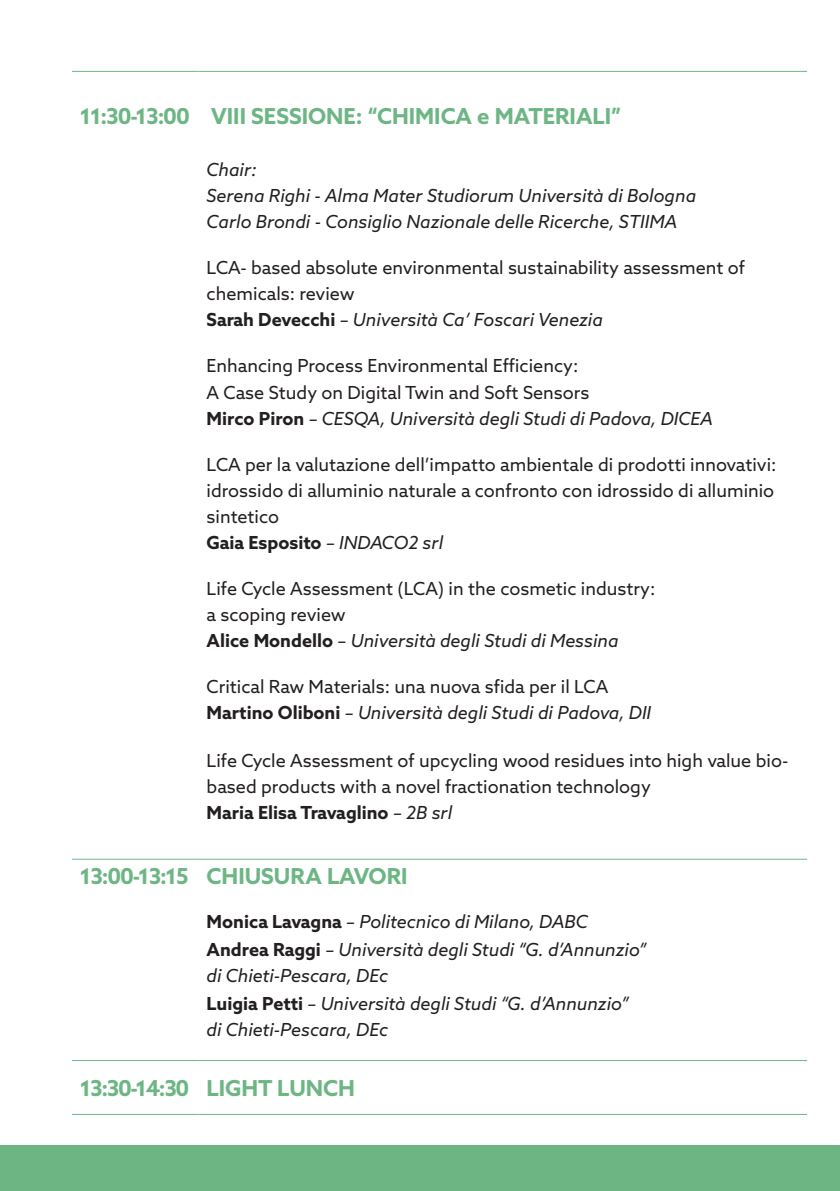
<style>
.page{position:relative;width:840px;height:1191px;background:#fff}
.page>*{position:absolute;margin:0;border:0;box-sizing:border-box;transform-origin:0 0}
.t1{font:700 22px "Azo Sans";color:#6db684}
.t2{font:18px/26px "Azo Sans";color:#231f20}
.t3{font:italic 18px "Azo Sans";color:#231f20}
.t4{font:700 18px "Azo Sans";color:#231f20}
.s1{font-weight:700;font-style:normal}
.s2{font-weight:400;font-style:italic}
</style>
<div class="page">
<hr style="left:72px;top:71px;width:126px;height:1px;background:#6db684">
<hr style="left:198px;top:71px;width:608px;height:1px;background:#6db684">
<hr style="left:72px;top:858px;width:126px;height:1px;background:#6db684">
<hr style="left:198px;top:858px;width:608px;height:1px;background:#6db684">
<hr style="left:72px;top:1060px;width:126px;height:1px;background:#6db684">
<hr style="left:198px;top:1060px;width:608px;height:1px;background:#6db684">
<hr style="left:72px;top:1114px;width:126px;height:1px;background:#6db684">
<hr style="left:198px;top:1114px;width:608px;height:1px;background:#6db684">
<div style="left:0;top:1145px;width:839px;height:46px;background:#6db684"></div>
<p class="t1" style="left:80px;top:102px;width:111px">11:30-13:00</p>
<p class="t1" style="left:211px;top:102px;width:411px">VIII SESSIONE: “CHIMICA e MATERIALI”</p>
<p class="t3" style="left:206px;top:158px;width:51px">Chair:</p>
<p class="t3" style="left:206px;top:184px;width:490px">Serena Righi - Alma Mater Studiorum Università di Bologna</p>
<p class="t3" style="left:206px;top:210px;width:471px">Carlo Brondi - Consiglio Nazionale delle Ricerche, STIIMA</p>
<p class="t2" style="left:206px;top:255px;width:539px">LCA- based absolute environmental sustainability assessment of chemicals: review</p>
<p class="t3" style="left:206px;top:308px;width:397px"><span class="s1">Sarah Devecchi</span> – Università Ca’ Foscari Venezia</p>
<p class="t2" style="left:206px;top:353px;width:373px">Enhancing Process Environmental Efficiency:</p>
<p class="t2" style="left:206px;top:379px;width:384px">A Case Study on Digital Twin and Soft Sensors</p>
<p class="t3" style="left:206px;top:406px;width:507px"><span class="s1">Mirco Piron</span> – CESQA, Università degli Studi di Padova, DICEA</p>
<p class="t2" style="left:206px;top:451px;width:571px">LCA per la valutazione dell’impatto ambientale di prodotti innovativi: idrossido di alluminio naturale a confronto con idrossido di alluminio sintetico</p>
<p class="t4" style="left:206px;top:530px;width:238px">Gaia Esposito <span class="s2">– INDACO2 srl</span></p>
<p class="t2" style="left:206px;top:575px;width:450px">Life Cycle Assessment (LCA) in the cosmetic industry:</p>
<p class="t2" style="left:206px;top:601px;width:140px">a scoping review</p>
<p class="t3" style="left:206px;top:628px;width:413px"><span class="s1">Alice Mondello</span> – Università degli Studi di Messina</p>
<p class="t2" style="left:206px;top:673px;width:403px">Critical Raw Materials: una nuova sfida per il LCA</p>
<p class="t3" style="left:206px;top:700px;width:446px"><span class="s1">Martino Oliboni</span> – Università degli Studi di Padova, DII</p>
<p class="t2" style="left:206px;top:747px;width:583px">Life Cycle Assessment of upcycling wood residues into high value bio&shy;based products with a novel fractionation technology</p>
<p class="t4" style="left:206px;top:800px;width:247px">Maria Elisa Travaglino <span class="s2">– 2B srl</span></p>
<p class="t1" style="left:80px;top:862px;width:110px">13:00-13:15</p>
<p class="t1" style="left:206px;top:862px;width:202px">CHIUSURA LAVORI</p>
<p class="t3" style="left:206px;top:910px;width:382px"><span class="s1">Monica Lavagna</span> – Politecnico di Milano, DABC</p>
<p class="t3" style="left:206px;top:938px;width:441px"><span class="s1">Andrea Raggi</span> – Università degli Studi “G. d’Annunzio”</p>
<p class="t3" style="left:206px;top:964px;width:183px">di Chieti-Pescara, DEc</p>
<p class="t3" style="left:206px;top:992px;width:423px"><span class="s1">Luigia Petti</span> – Università degli Studi “G. d’Annunzio”</p>
<p class="t3" style="left:206px;top:1018px;width:183px">di Chieti-Pescara, DEc</p>
<p class="t1" style="left:80px;top:1073px;width:111px">13:30-14:30</p>
<p class="t1" style="left:206px;top:1073px;width:150px">LIGHT LUNCH</p>
</div>
